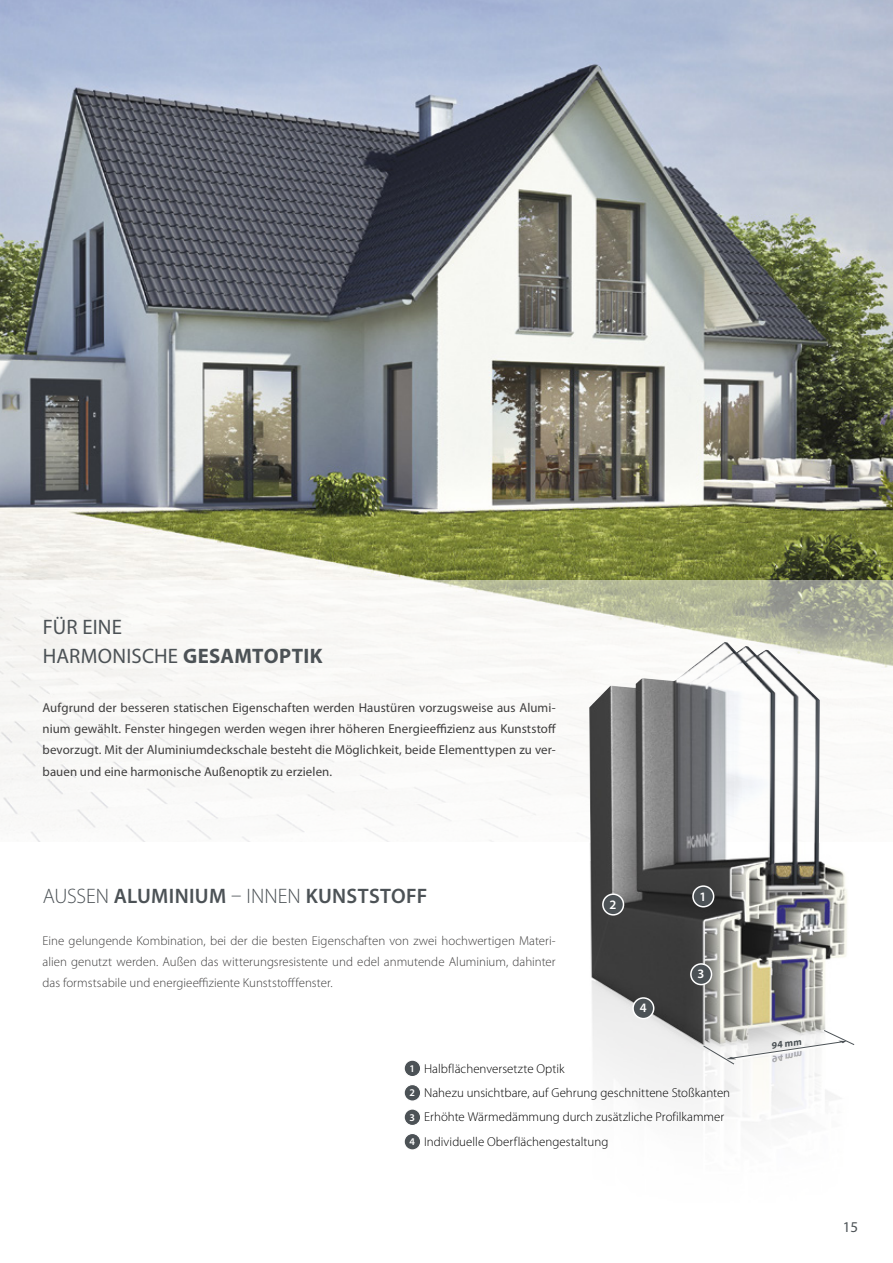
<style>
.page{position:relative;width:893px;height:1263px;background:#fff}
.page>*{position:absolute;margin:0;border:0;box-sizing:border-box;transform-origin:0 0}
.t1{font:600 21px "Myriad Pro";letter-spacing:.015em;color:#4c5256}
.t2{font:21px/28.5px "Myriad Pro";letter-spacing:.01em;color:#4c5256}
.t3{font:15px "Myriad Pro";color:#4c5256}
.t4{font:12.9px/21.1px "Myriad Pro";letter-spacing:.005em;color:#3f3e3e;text-align:justify}
.t5{font:300 12.9px/21.1px "Myriad Pro";color:#3f3e3e;text-align:justify}
.t6{font:300 12.9px "Myriad Pro";color:#000}
.t7{font:600 12.9px "Myriad Pro";color:#fff}
.t8{font:600 10.35px "Myriad Pro";color:#fff}
.t9{font:700 9.9px "Myriad Pro";color:#4c5256}
.s1{font-weight:700}
.s2{font-weight:300}
</style>
<div class="page">
<img style="left:0;top:0;width:893px;height:580px">
<svg style="left:0;top:580px;width:893px;height:262px"></svg>
<img style="left:589px;top:642px;width:258px;height:403px">
<div style="left:693px;top:886px;width:21px;height:21px;background:#4c5256;border-radius:50%"></div>
<div style="left:692px;top:885px;width:22px;height:22px;border:2px solid #fff;border-radius:50%"></div>
<div style="left:404px;top:1060px;width:17px;height:16px;background:#4c5256;border-radius:50%"></div>
<div style="left:404px;top:1059px;width:17px;height:18px;border:1px solid #fff;border-radius:50%"></div>
<div style="left:404px;top:1084px;width:17px;height:17px;background:#4c5256;border-radius:50%"></div>
<div style="left:404px;top:1084px;width:17px;height:18px;border:1px solid #fff;border-radius:50%"></div>
<div style="left:404px;top:1109px;width:17px;height:16px;background:#4c5256;border-radius:50%"></div>
<div style="left:404px;top:1108px;width:17px;height:18px;border:1px solid #fff;border-radius:50%"></div>
<div style="left:404px;top:1133px;width:17px;height:17px;background:#4c5256;border-radius:50%"></div>
<div style="left:404px;top:1133px;width:17px;height:17px;border:1px solid #fff;border-radius:50%"></div>
<div style="left:603px;top:894px;width:20px;height:21px;background:#4c5256;border-radius:50%"></div>
<div style="left:602px;top:893px;width:22px;height:22px;border:2px solid #fff;border-radius:50%"></div>
<div style="left:691px;top:964px;width:20px;height:20px;background:#4c5256;border-radius:50%"></div>
<div style="left:690px;top:963px;width:22px;height:22px;border:2px solid #fff;border-radius:50%"></div>
<div style="left:633px;top:998px;width:21px;height:20px;background:#4c5256;border-radius:50%"></div>
<div style="left:632px;top:997px;width:22px;height:22px;border:2px solid #fff;border-radius:50%"></div>
<svg style="left:703px;top:1029px;width:152px;height:36px"></svg>
<h1 class="t2" style="left:43px;top:614px;width:281px">FÜR EINE<br>HARMONISCHE <span class="s1">GESAMTOPTIK</span></h1>
<p class="t4" style="left:43px;top:697px;width:515px">Aufgrund der besseren statischen Eigenschaften werden Haustüren vorzugsweise aus Alumi&shy;nium gewählt. Fenster hingegen werden wegen ihrer höheren Energieeffizienz aus Kunststoff bevorzugt. Mit der Aluminiumdeckschale besteht die Möglichkeit, beide Elementtypen zu ver&shy;bauen und eine harmonische Außenoptik zu erzielen.</p>
<h1 class="t1" style="left:43px;top:882px;width:386px"><span class="s2">AUSSEN</span> ALUMINIUM <span class="s2">– INNEN</span> KUNSTSTOFF</h1>
<p class="t5" style="left:43px;top:930px;width:515px">Eine gelungende Kombination, bei der die besten Eigenschaften von zwei hochwertigen Materi&shy;alien genutzt werden. Außen das witterungsresistente und edel anmutende Aluminium, dahinter das formstsabile und energieeffiziente Kunststofffenster.</p>
<p class="t7" style="left:609px;top:896px;width:8px">2</p>
<p class="t7" style="left:640px;top:1000px;width:8px">4</p>
<p class="t7" style="left:700px;top:888px;width:8px">1</p>
<p class="t7" style="left:697px;top:966px;width:8px">3</p>
<p class="t6" style="left:411px;top:1060px;width:155px">1. Halbflächenversetzte Optik</p>
<p class="t6" style="left:411px;top:1085px;width:320px">2. Nahezu unsichtbare, auf Gehrung geschnittene Stoßkanten</p>
<p class="t6" style="left:411px;top:1109px;width:314px">3. Erhöhte Wärmedämmung durch zusätzliche Profilkammer</p>
<p class="t6" style="left:411px;top:1134px;width:198px">4. Individuelle Oberflächengestaltung</p>
<p class="t8" style="left:410px;top:1061px;width:7px">1</p>
<p class="t8" style="left:410px;top:1086px;width:7px">2</p>
<p class="t8" style="left:410px;top:1110px;width:7px">3</p>
<p class="t8" style="left:410px;top:1135px;width:7px">4</p>
<p class="t9" style="left:770px;top:1040px;width:32px;rotate:-9deg">94 mm</p>
<p class="t3" style="left:843px;top:1218px;width:17px">15</p>
</div>
